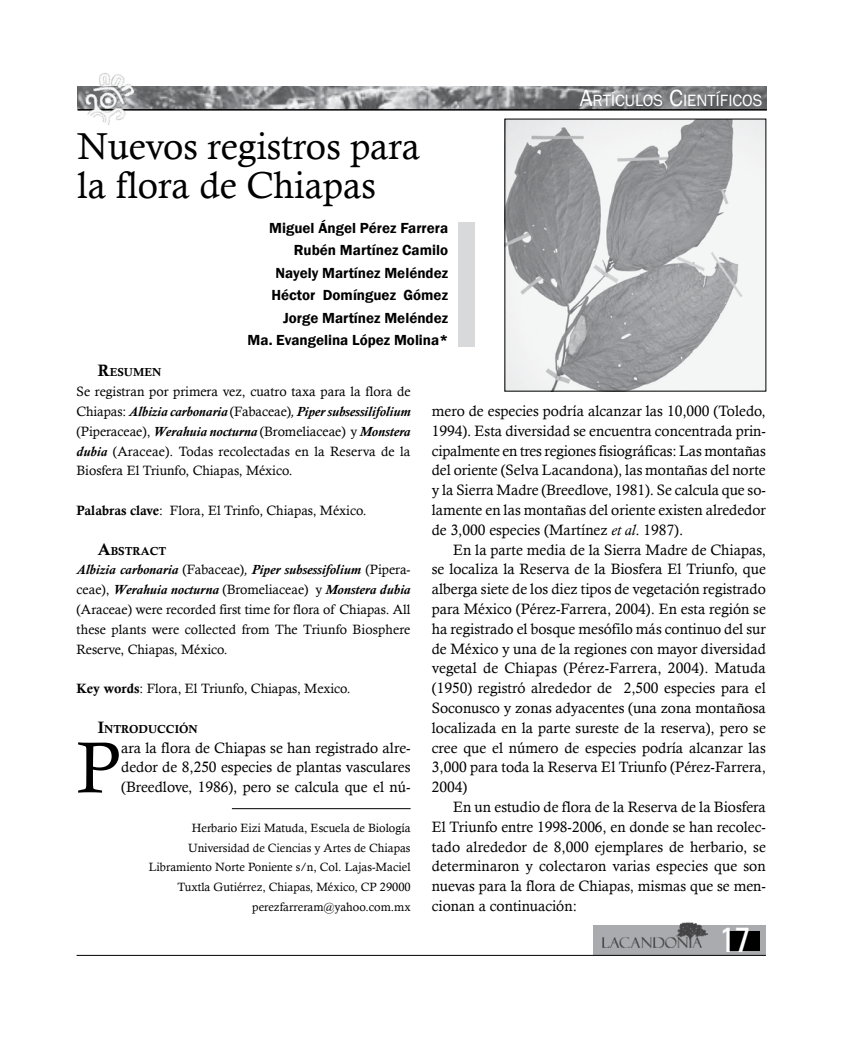
<style>
.page{position:relative;width:851px;height:1063px;background:#fff}
.page>*{position:absolute;margin:0;border:0;box-sizing:border-box;transform-origin:0 0}
.t1{font:72.6px "Calisto";color:#000}
.t2{font:37.5px/39.6px "Calisto";color:#000}
.t3{font:condensed 34.5px "Univers";color:#fff}
.t4{font:16.8px "Franklin Gothic";color:#fff}
.t5{font:15px/19.8px "Calisto";color:#000;text-align:justify}
.t6{font:600 15px/22.5px "Franklin Gothic";color:#000;text-align:right}
.t7{font:13.5px/19.8px "Calisto";color:#000;text-align:justify}
.t8{font:12px/19.8px "Calisto";color:#000;text-align:right}
.t9{font:11.55px "Calis MT Bol";color:#000}
.s1{font-size:24px}
.s2{font-size:16.5px}
.s3{font-weight:700;font-style:italic}
.s4{font-style:italic}
.s5{font-family:"Calis MT Bol"}
</style>
<div class="page">
<div style="left:592px;top:925px;width:173px;height:30px;background:#a9abae"></div>
<div style="left:728px;top:931px;width:31px;height:19px;background:#000"></div>
<hr style="left:76px;top:955px;width:689px;height:1px;background:#000">
<img style="left:602px;top:922px;width:105px;height:26px">
<div style="left:458px;top:223px;width:16px;height:124px;background:#d7d9da"></div>
<img style="left:78px;top:87px;width:688px;height:22px">
<hr style="left:78px;top:109px;width:688px;height:2px;background:#000">
<img style="left:79px;top:72px;width:62px;height:53px">
<hr style="left:232px;top:808px;width:178px;height:1px;background:#000">
<img style="left:506px;top:121px;width:258px;height:269px">
<h2 class="t2" style="left:78px;top:126px;width:344px">Nuevos registros para la flora de Chiapas</h2>
<p class="t6" style="left:247px;top:216px;width:202px">Miguel Ángel Pérez Farrera<br>Rubén Martínez Camilo<br>Nayely Martínez Meléndez<br>Héctor Domínguez Gómez<br>Jorge Martínez Meléndez<br>Ma. Evangelina López Molina*</p>
<p class="t4" style="left:579px;top:90px;width:184px"><span class="s1">A</span>RTÍCULOS <span class="s1">C</span>IENTÍFICOS</p>
<p class="t9" style="left:98px;top:368px;width:65px"><span class="s2">R</span>ESUMEN</p>
<p class="t7" style="left:76px;top:382px;width:335px">Se registran por primera vez, cuatro taxa para la flora de Chiapas: <span class="s3">Albizia carbonaria</span> (Fabaceae)<span class="s4">,</span> <span class="s3">Piper subsessilifolium </span>(Piperaceae), <span class="s3">Werahuia nocturna</span> (Bromeliaceae) y <span class="s3">Monstera dubia</span> (Araceae). Todas recolectadas en la Reserva de la Biosfera El Triunfo, Chiapas, México.</p>
<p class="t7" style="left:76px;top:500px;width:291px"><span class="s5">Palabras clave</span>: Flora, El Trinfo, Chiapas, México.</p>
<p class="t9" style="left:98px;top:546px;width:70px"><span class="s2">A</span>BSTRACT</p>
<p class="t7" style="left:76px;top:560px;width:335px"><span class="s3">Albizia carbonaria</span> (Fabaceae)<span class="s4">,</span> <span class="s3">Piper subsessifolium</span> (Pipera&shy;ceae), <span class="s3">Werahuia nocturna</span> (Bromeliaceae) y <span class="s3">Monstera dubia </span>(Araceae) were recorded first time for flora of Chiapas. All these plants were collected from The Triunfo Biosphere Reserve, Chiapas, México.</p>
<p class="t7" style="left:77px;top:679px;width:276px"><span class="s5">Key words</span>: Flora, El Triunfo, Chiapas, Mexico.</p>
<p class="t9" style="left:98px;top:724px;width:101px"><span class="s2">I</span>NTRODUCCIÓN</p>
<h1 class="t1" style="left:76px;top:725px;width:46px">P</h1>
<p class="t5" style="left:121px;top:738px;width:291px">ara la flora de Chiapas se han registrado alre&shy;dedor de 8,250 especies de plantas vasculares (Breedlove, 1986), pero se calcula que el nú-</p>
<p class="t8" style="left:149px;top:818px;width:263px">Herbario Eizi Matuda, Escuela de Biología Universidad de Ciencias y Artes de Chiapas Libramiento Norte Poniente s/n, Col. Lajas-Maciel Tuxtla Gutiérrez, Chiapas, México, CP 29000 perezfarreram@yahoo.com.mx</p>
<p class="t5" style="left:432px;top:401px;width:335px">mero de especies podría alcanzar las 10,000 (Toledo, 1994). Esta diversidad se encuentra concentrada prin&shy;cipalmente en tres regiones fisiográficas: Las montañas del oriente (Selva Lacandona), las montañas del norte y la Sierra Madre (Breedlove, 1981). Se calcula que so&shy;lamente en las montañas del oriente existen alrededor de 3,000 especies (Martínez <span class="s4">et al</span>. 1987).</p>
<p class="t5" style="left:432px;top:540px;width:335px;text-indent:21px">En la parte media de la Sierra Madre de Chiapas, se localiza la Reserva de la Biosfera El Triunfo, que alberga siete de los diez tipos de vegetación registrado para México (Pérez-Farrera, 2004). En esta región se ha registrado el bosque mesófilo más continuo del sur de México y una de la regiones con mayor diversidad vegetal de Chiapas (Pérez-Farrera, 2004). Matuda (1950) registró alrededor de 2,500 especies para el Soconusco y zonas adyacentes (una zona montañosa localizada en la parte sureste de la reserva), pero se cree que el número de especies podría alcanzar las 3,000 para toda la Reserva El Triunfo (Pérez-Farrera, 2004)</p>
<p class="t5" style="left:432px;top:797px;width:335px;text-indent:21px">En un estudio de flora de la Reserva de la Biosfera El Triunfo entre 1998-2006, en donde se han recolec&shy;tado alrededor de 8,000 ejemplares de herbario, se determinaron y colectaron varias especies que son nuevas para la flora de Chiapas, mismas que se men&shy;cionan a continuación:</p>
<h3 class="t3" style="left:720px;top:918px;width:32px">17</h3>
</div>
